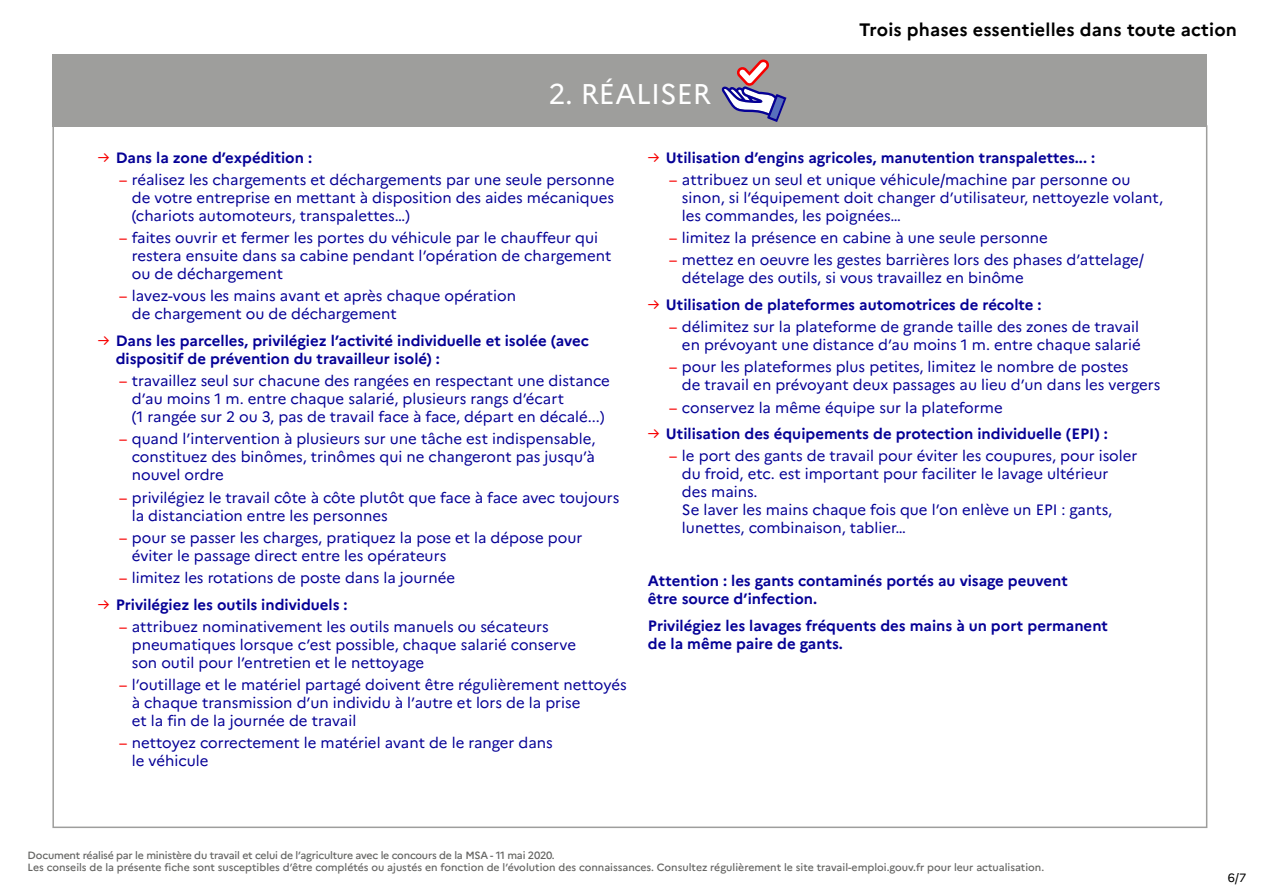
<style>
.page{position:relative;width:1263px;height:893px;background:#fff}
.page>*{position:absolute;margin:0;border:0;box-sizing:border-box;transform-origin:0 0}
.titre_1{font:28.5px "Marianne";color:#fff}
.t1{font:700 18px "Marianne";letter-spacing:.01em;color:#000}
.texte_sous_liste{font:15px/18px "Marianne";color:#050096}
.texte_liste{font:700 15px/18px "Marianne";color:#050096}
.t2{font:12px "Marianne";color:#000}
.légendes{font:500 10.5px "Marianne";letter-spacing:-.005em;color:#656563}
.s1{font-weight:400;color:#f70000}
.s2{color:#f70000}
</style>
<div class="page">
<div style="left:52px;top:54px;width:1155px;height:72px;background:#9e9e9c"></div>
<svg style="left:721px;top:59px;width:65px;height:63px"></svg>
<p class="titre_1" style="left:548px;top:76px;width:164px">2. RÉALISER</p>
<p class="t1" style="left:859px;top:18px;width:379px">Trois phases essentielles dans toute action</p>
<p class="texte_liste" style="left:98px;top:148px;width:216px"><span class="s1">→</span> Dans la zone d’expédition :</p>
<p class="texte_sous_liste" style="left:132px;top:171px;width:484px;text-align:justify;text-indent:-13px"><span class="s2">–</span> réalisez les chargements et déchargements par une seule personne de votre entreprise en mettant à disposition des aides mécaniques (chariots automoteurs, transpalettes…)</p>
<p class="texte_sous_liste" style="left:132px;top:229px;width:481px;text-indent:-13px"><span class="s2">–</span> faites ouvrir et fermer les portes du véhicule par le chauffeur qui restera ensuite dans sa cabine pendant l’opération de chargement ou de déchargement</p>
<p class="texte_sous_liste" style="left:132px;top:287px;width:386px;text-indent:-13px"><span class="s2">–</span> lavez-vous les mains avant et après chaque opération de chargement ou de déchargement</p>
<p class="texte_liste" style="left:116px;top:332px;width:475px;text-indent:-18px"><span class="s1">→</span> Dans les parcelles, privilégiez l’activité individuelle et isolée (avec dispositif de prévention du travailleur isolé) :</p>
<p class="texte_sous_liste" style="left:132px;top:372px;width:480px;text-indent:-13px"><span class="s2">–</span> travaillez seul sur chacune des rangées en respectant une distance d’au moins 1 m. entre chaque salarié, plusieurs rangs d’écart<br>(1 rangée sur 2 ou 3, pas de travail face à face, départ en décalé...)</p>
<p class="texte_sous_liste" style="left:132px;top:430px;width:465px;text-align:justify;text-indent:-13px"><span class="s2">–</span> quand l’intervention à plusieurs sur une tâche est indispensable, constituez des binômes, trinômes qui ne changeront pas jusqu’à nouvel ordre</p>
<p class="texte_sous_liste" style="left:132px;top:488px;width:489px;text-indent:-13px"><span class="s2">–</span> privilégiez le travail côte à côte plutôt que face à face avec toujours la distanciation entre les personnes</p>
<p class="texte_sous_liste" style="left:132px;top:529px;width:452px;text-indent:-13px"><span class="s2">–</span> pour se passer les charges, pratiquez la pose et la dépose pour éviter le passage direct entre les opérateurs</p>
<p class="texte_sous_liste" style="left:119px;top:569px;width:338px"><span class="s2">–</span> limitez les rotations de poste dans la journée</p>
<p class="texte_liste" style="left:98px;top:595px;width:251px"><span class="s1">→</span> Privilégiez les outils individuels :</p>
<p class="texte_sous_liste" style="left:132px;top:618px;width:446px;text-indent:-13px"><span class="s2">–</span> attribuez nominativement les outils manuels ou sécateurs pneumatiques lorsque c’est possible, chaque salarié conserve son outil pour l’entretien et le nettoyage</p>
<p class="texte_sous_liste" style="left:132px;top:676px;width:496px;text-indent:-13px"><span class="s2">–</span> l’outillage et le matériel partagé doivent être régulièrement nettoyés à chaque transmission d’un individu à l’autre et lors de la prise<br>et la fin de la journée de travail</p>
<p class="texte_sous_liste" style="left:132px;top:734px;width:423px;text-indent:-13px"><span class="s2">–</span> nettoyez correctement le matériel avant de le ranger dans le véhicule</p>
<p class="texte_liste" style="left:648px;top:148px;width:449px"><span class="s1">→</span> Utilisation d’engins agricoles, manutention transpalettes... :</p>
<p class="texte_sous_liste" style="left:682px;top:171px;width:483px;text-indent:-13px"><span class="s2">–</span> attribuez un seul et unique véhicule/machine par personne ou sinon, si l’équipement doit changer d’utilisateur, nettoyezle volant, les commandes, les poignées…</p>
<p class="texte_sous_liste" style="left:669px;top:229px;width:380px"><span class="s2">–</span> limitez la présence en cabine à une seule personne</p>
<p class="texte_sous_liste" style="left:682px;top:251px;width:464px;text-indent:-13px"><span class="s2">–</span> mettez en oeuvre les gestes barrières lors des phases d’attelage/ dételage des outils, si vous travaillez en binôme</p>
<p class="texte_liste" style="left:648px;top:296px;width:395px"><span class="s1">→</span> Utilisation de plateformes automotrices de récolte :</p>
<p class="texte_sous_liste" style="left:669px;top:318px;width:473px;text-align:right"><span class="s2">–</span> délimitez sur la plateforme de grande taille des zones de travail en prévoyant une distance d’au moins 1 m. entre chaque salarié</p>
<p class="texte_sous_liste" style="left:682px;top:358px;width:480px;text-indent:-13px"><span class="s2">–</span> pour les plateformes plus petites, limitez le nombre de postes<br>de travail en prévoyant deux passages au lieu d’un dans les vergers</p>
<p class="texte_sous_liste" style="left:669px;top:398px;width:335px"><span class="s2">–</span> conservez la même équipe sur la plateforme</p>
<p class="texte_liste" style="left:648px;top:425px;width:461px"><span class="s1">→</span> Utilisation des équipements de protection individuelle (EPI) :</p>
<p class="texte_sous_liste" style="left:682px;top:447px;width:457px;text-indent:-13px"><span class="s2">–</span> le port des gants de travail pour éviter les coupures, pour isoler du froid, etc. est important pour faciliter le lavage ultérieur<br>des mains.<br>Se laver les mains chaque fois que l’on enlève un EPI : gants, lunettes, combinaison, tablier…</p>
<p class="texte_liste" style="left:648px;top:572px;width:421px">Attention : les gants contaminés portés au visage peuvent être source d’infection.</p>
<p class="texte_liste" style="left:648px;top:617px;width:461px">Privilégiez les lavages fréquents des mains à un port permanent de la même paire de gants.</p>
<p class="légendes" style="left:28px;top:848px;width:529px">Document réalisé par le ministère du travail et celui de l’agriculture avec le concours de la MSA - 11 mai 2020.</p>
<p class="légendes" style="left:28px;top:861px;width:1018px">Les conseils de la présente fiche sont susceptibles d’être complétés ou ajustés en fonction de l’évolution des connaissances. Consultez régulièrement le site travail-emploi.gouv.fr pour leur actualisation.</p>
<p class="t2" style="left:1228px;top:870px;width:20px">6/7</p>
</div>
